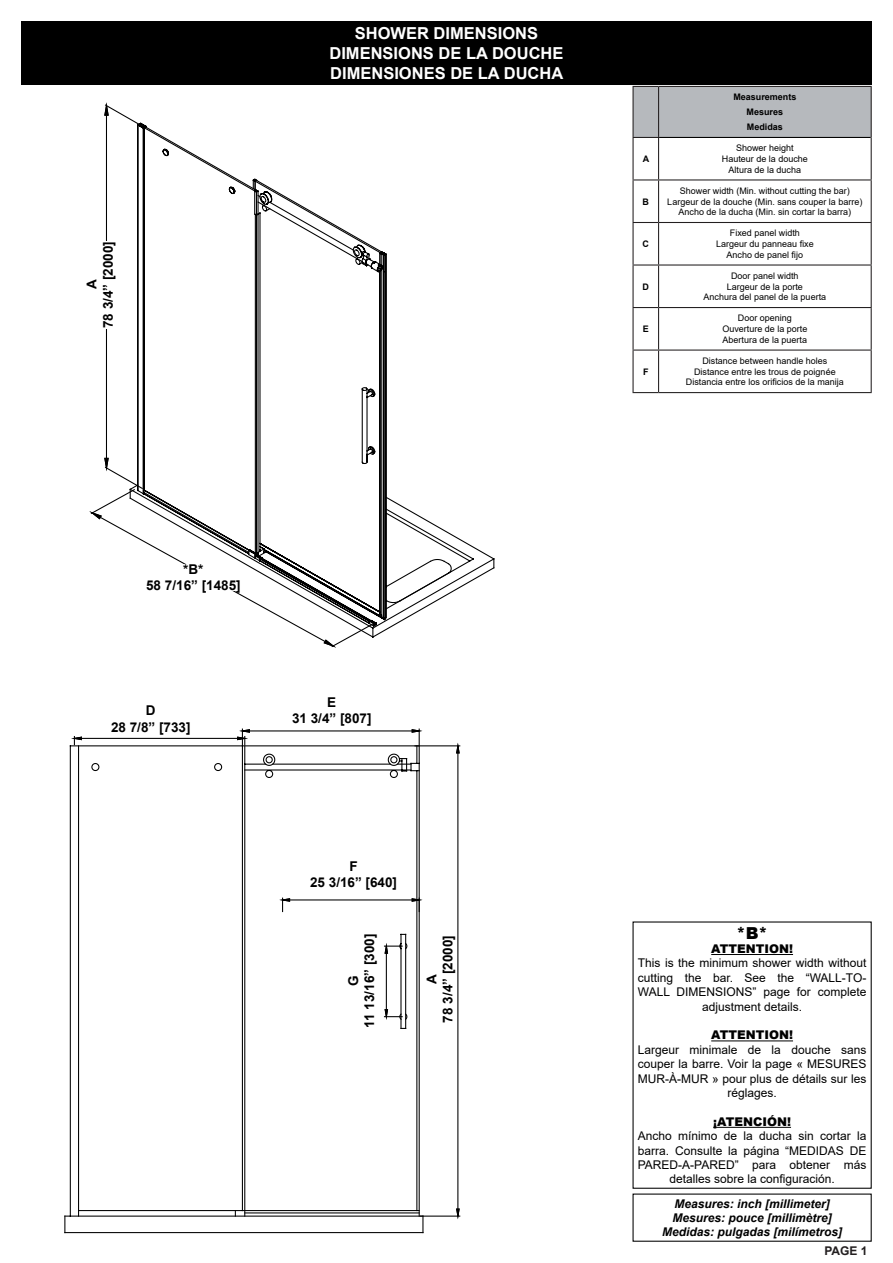
<style>
.page{position:relative;width:893px;height:1263px;background:#fff}
.page>*{position:absolute;margin:0;border:0;box-sizing:border-box;transform-origin:0 0}
.t1{font:700 16.5px "Arial";color:#fff}
.t2{font:900 16.5px "Arial";color:#000}
.t3{font:700 13.5px "Arial";color:#000}
.t4{font:12px/14.4px "Arial";color:#000;text-align:center}
.t5{font:italic 700 12px "Arial";color:#000}
.t6{font:900 12px "Arial";color:#000}
.t7{font:700 12px "Arial";color:#231f20}
.t8{font:9px "Arial";color:#000}
.t9{font:700 9px "Arial";color:#000}
</style>
<div class="page">
<hr style="left:420px;top:1215px;width:40px;height:1px;background:#000">
<hr style="left:415px;top:745px;width:45px;height:1px;background:#000">
<hr style="left:457px;top:753px;width:1px;height:456px;background:#000">
<svg style="left:455px;top:1208px;width:5px;height:11px"></svg>
<svg style="left:455px;top:743px;width:5px;height:11px"></svg>
<svg style="left:71px;top:728px;width:355px;height:489px"></svg>
<svg style="left:64px;top:745px;width:348px;height:489px"></svg>
<hr style="left:658px;top:138px;width:1px;height:41px;background:#231f20">
<hr style="left:658px;top:180px;width:1px;height:42px;background:#231f20">
<hr style="left:658px;top:223px;width:1px;height:41px;background:#231f20">
<hr style="left:658px;top:266px;width:1px;height:41px;background:#231f20">
<hr style="left:658px;top:308px;width:1px;height:41px;background:#231f20">
<hr style="left:658px;top:351px;width:1px;height:41px;background:#231f20">
<hr style="left:659px;top:86px;width:213px;height:1px;background:#231f20">
<hr style="left:871px;top:87px;width:1px;height:50px;background:#231f20">
<div style="left:632px;top:86px;width:239px;height:52px;background:#b6b9bd"></div>
<hr style="left:632px;top:138px;width:2px;height:41px;background:#231f20">
<hr style="left:871px;top:137px;width:1px;height:42px;background:#231f20">
<svg style="left:632px;top:179px;width:27px;height:1px"></svg>
<hr style="left:632px;top:180px;width:2px;height:42px;background:#231f20">
<hr style="left:659px;top:179px;width:213px;height:1px;background:#231f20">
<hr style="left:871px;top:180px;width:1px;height:42px;background:#231f20">
<svg style="left:632px;top:222px;width:27px;height:1px"></svg>
<hr style="left:632px;top:223px;width:2px;height:41px;background:#231f20">
<hr style="left:659px;top:222px;width:213px;height:1px;background:#231f20">
<hr style="left:871px;top:223px;width:1px;height:41px;background:#231f20">
<hr style="left:632px;top:264px;width:27px;height:2px;background:#231f20">
<hr style="left:632px;top:266px;width:2px;height:41px;background:#231f20">
<hr style="left:659px;top:264px;width:213px;height:2px;background:#231f20">
<hr style="left:871px;top:266px;width:1px;height:41px;background:#231f20">
<svg style="left:632px;top:307px;width:27px;height:1px"></svg>
<hr style="left:632px;top:308px;width:2px;height:41px;background:#231f20">
<hr style="left:659px;top:307px;width:213px;height:1px;background:#231f20">
<hr style="left:871px;top:308px;width:1px;height:41px;background:#231f20">
<hr style="left:632px;top:349px;width:27px;height:2px;background:#231f20">
<hr style="left:632px;top:351px;width:2px;height:41px;background:#231f20">
<hr style="left:659px;top:349px;width:213px;height:2px;background:#231f20">
<hr style="left:871px;top:351px;width:1px;height:41px;background:#231f20">
<svg style="left:632px;top:392px;width:27px;height:1px"></svg>
<hr style="left:659px;top:392px;width:213px;height:1px;background:#231f20">
<hr style="left:659px;top:137px;width:212px;height:1px;background:#000">
<div style="left:21px;top:21px;width:851px;height:64px;background:#000"></div>
<hr style="left:711px;top:954px;width:82px;height:1px;background:#000">
<hr style="left:711px;top:1040px;width:82px;height:1px;background:#000">
<hr style="left:713px;top:1127px;width:78px;height:1px;background:#000">
<svg style="left:377px;top:497px;width:118px;height:132px"></svg>
<svg style="left:339px;top:227px;width:46px;height:388px"></svg>
<svg style="left:96px;top:488px;width:281px;height:156px"></svg>
<svg style="left:89px;top:510px;width:14px;height:10px"></svg>
<svg style="left:104px;top:106px;width:235px;height:542px"></svg>
<svg style="left:104px;top:457px;width:5px;height:17px"></svg>
<svg style="left:104px;top:102px;width:5px;height:14px"></svg>
<div style="left:87px;top:241px;width:26px;height:87px;background:#fff"></div>
<div style="left:146px;top:564px;width:95px;height:26px;background:#fff"></div>
<div style="left:111px;top:705px;width:80px;height:26px;background:#fff"></div>
<div style="left:310px;top:861px;width:87px;height:26px;background:#fff"></div>
<div style="left:348px;top:934px;width:26px;height:94px;background:#fff"></div>
<p class="t3" style="left:99px;top:328px;width:89px;rotate:-90deg">78 3/4” [2000]</p>
<p class="t3" style="left:82px;top:289px;width:11px;rotate:-90deg">A</p>
<p class="t1" style="left:355px;top:22px;width:185px">SHOWER DIMENSIONS</p>
<p class="t1" style="left:329px;top:42px;width:236px">DIMENSIONS DE LA DOUCHE</p>
<p class="t1" style="left:330px;top:62px;width:235px">DIMENSIONES DE LA DUCHA</p>
<p class="t3" style="left:183px;top:560px;width:22px">*B*</p>
<p class="t3" style="left:146px;top:576px;width:96px">58 7/16” [1485]</p>
<p class="t3" style="left:146px;top:701px;width:11px">D</p>
<p class="t3" style="left:111px;top:717px;width:81px">28 7/8” [733]</p>
<p class="t3" style="left:327px;top:692px;width:11px">E</p>
<p class="t3" style="left:292px;top:708px;width:81px">31 3/4” [807]</p>
<p class="t3" style="left:349px;top:857px;width:10px">F</p>
<p class="t3" style="left:310px;top:873px;width:89px">25 3/16” [640]</p>
<p class="t3" style="left:360px;top:1028px;width:95px;rotate:-90deg">11 13/16” [300]</p>
<p class="t3" style="left:344px;top:986px;width:12px;rotate:-90deg">G</p>
<p class="t3" style="left:438px;top:1022px;width:89px;rotate:-90deg">78 3/4” [2000]</p>
<p class="t3" style="left:422px;top:983px;width:11px;rotate:-90deg">A</p>
<p class="t9" style="left:643px;top:152px;width:8px">A</p>
<p class="t9" style="left:643px;top:195px;width:8px">B</p>
<p class="t9" style="left:643px;top:238px;width:8px">C</p>
<p class="t9" style="left:643px;top:280px;width:8px">D</p>
<p class="t9" style="left:643px;top:323px;width:8px">E</p>
<p class="t9" style="left:643px;top:365px;width:7px">F</p>
<p class="t9" style="left:733px;top:91px;width:65px">Measurements</p>
<p class="t9" style="left:747px;top:106px;width:38px">Mesures</p>
<p class="t9" style="left:747px;top:121px;width:38px">Medidas</p>
<p class="t8" style="left:736px;top:142px;width:59px">Shower height</p>
<p class="t8" style="left:722px;top:153px;width:88px">Hauteur de la douche</p>
<p class="t8" style="left:729px;top:163px;width:74px">Altura de la ducha</p>
<p class="t8" style="left:680px;top:184px;width:172px">Shower width (Min. without cutting the bar)</p>
<p class="t8" style="left:667px;top:195px;width:197px">Largeur de la douche (Min. sans couper la barre)</p>
<p class="t8" style="left:679px;top:206px;width:174px">Ancho de la ducha (Min. sin cortar la barra)</p>
<p class="t8" style="left:730px;top:227px;width:72px">Fixed panel width</p>
<p class="t8" style="left:716px;top:238px;width:99px">Largeur du panneau fixe</p>
<p class="t8" style="left:727px;top:248px;width:78px">Ancho de panel fijo</p>
<p class="t8" style="left:731px;top:269px;width:69px">Door panel width</p>
<p class="t8" style="left:727px;top:280px;width:78px">Largeur de la porte</p>
<p class="t8" style="left:704px;top:291px;width:124px">Anchura del panel de la puerta</p>
<p class="t8" style="left:738px;top:312px;width:56px">Door opening</p>
<p class="t8" style="left:722px;top:323px;width:87px">Ouverture de la porte</p>
<p class="t8" style="left:723px;top:333px;width:86px">Abertura de la puerta</p>
<p class="t8" style="left:702px;top:354px;width:127px">Distance between handle holes</p>
<p class="t8" style="left:694px;top:365px;width:143px">Distance entre les trous de poignée</p>
<p class="t8" style="left:686px;top:376px;width:160px">Distancia entre los orificios de la manija</p>
<p class="t2" style="left:736px;top:921px;width:33px">*B*</p>
<p class="t6" style="left:711px;top:940px;width:83px">ATTENTION!</p>
<p class="t4" style="left:638px;top:956px;width:230px">This is the minimum shower width without cutting the bar. See the “WALL-TO-<br>WALL DIMENSIONS” page for complete adjustment details.</p>
<p class="t6" style="left:711px;top:1026px;width:83px">ATTENTION!</p>
<p class="t4" style="left:638px;top:1042px;width:230px">Largeur minimale de la douche sans couper la barre. Voir la page « MESURES<br>MUR-À-MUR » pour plus de détails sur les réglages.</p>
<p class="t6" style="left:713px;top:1113px;width:79px">¡ATENCIÓN!</p>
<p class="t4" style="left:638px;top:1129px;width:230px">Ancho mínimo de la ducha sin cortar la barra. Consulte la página “MEDIDAS DE PARED-A-PARED” para obtener más detalles sobre la configuración.</p>
<p class="t5" style="left:674px;top:1195px;width:157px">Measures: inch [millimeter]</p>
<p class="t5" style="left:672px;top:1210px;width:161px">Mesures: pouce [millimètre]</p>
<p class="t5" style="left:662px;top:1224px;width:182px">Medidas: pulgadas [milímetros]</p>
<h3 class="t7" style="left:824px;top:1242px;width:45px">PAGE 1</h3>
</div>
